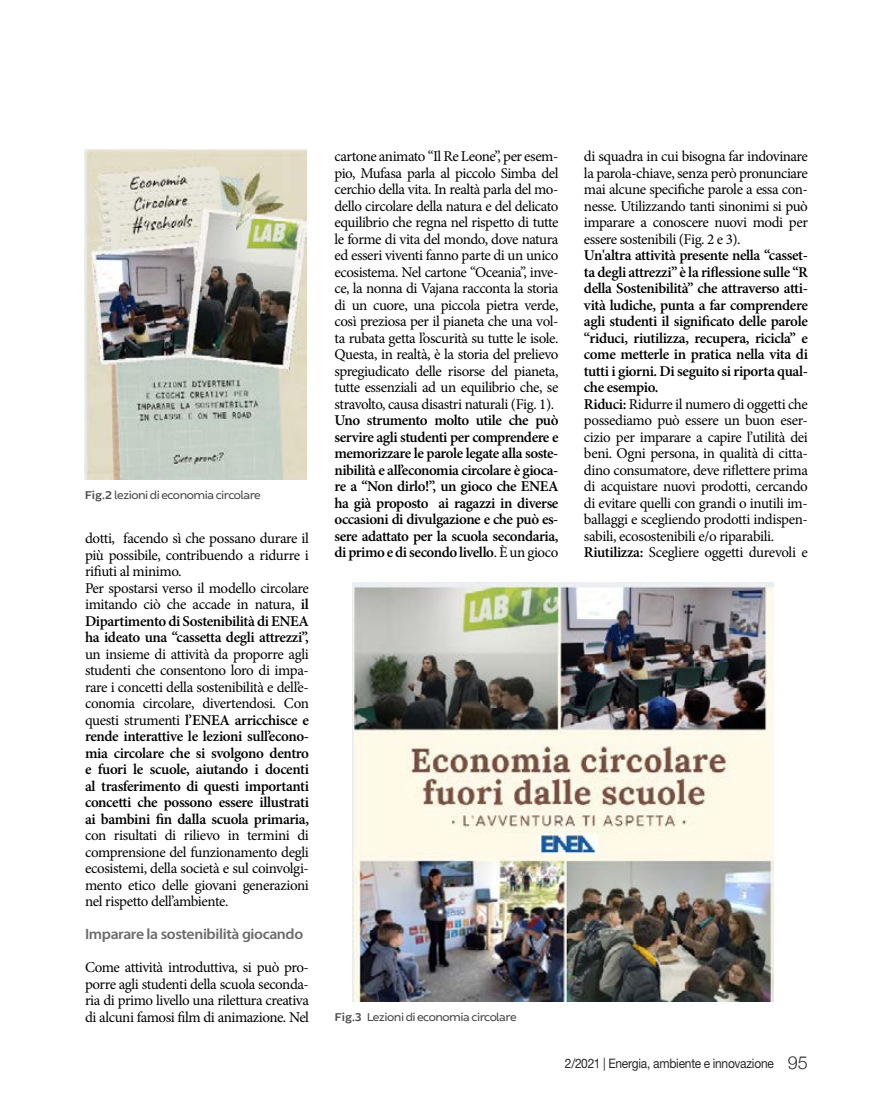
<style>
.page{position:relative;width:893px;height:1106px;background:#fff}
.page>*{position:absolute;margin:0;border:0;box-sizing:border-box;transform-origin:0 0}
._3_col_base_ok{font:15px/16.5px "Minion Pro";letter-spacing:-.03em;color:#000;text-align:justify}
._3_col_base_ok-2{font:600 15px/16.5px "Minion Pro";letter-spacing:-.025em;color:#000;text-align:justify}
._3_col_base_ok-3{font:600 15px "Myriad Pro";letter-spacing:-.025em;color:#6d6c6c;scale:1.05 1}
.t1{font:13.05px "Helvetica Neue LT Std";letter-spacing:-.02em;color:#282827;scale:.92 1}
.Body_Text___Table{font:12px "Brocha";letter-spacing:-.04em;color:#4a4a49}
.s1{font-weight:600}
.s2{font-weight:400}
.s3{font-family:"Helvetica Neue";font-weight:300;font-size:18px}
</style>
<div class="page">
<img style="left:85px;top:150px;width:222px;height:329px">
<img style="left:353px;top:582px;width:421px;height:420px">
<p class="Body_Text___Table" style="left:85px;top:487px;width:178px"><span class="s1">Fig.2</span> lezioni di economia circolare</p>
<p class="_3_col_base_ok" style="left:85px;top:530px;width:225px">dotti, facendo sì che possano durare il più possibile, contribuendo a ridurre i rifiuti al minimo.</p>
<p class="_3_col_base_ok" style="left:85px;top:579px;width:225px">Per spostarsi verso il modello circolare imitando ciò che accade in natura, <span class="s1">il Dipartimento di Sostenibilità di ENEA ha ideato una “cassetta degli attrezzi”, </span>un insieme di attività da proporre agli studenti che consentono loro di impa&shy;rare i concetti della sostenibilità e dell’e&shy;conomia circolare, divertendosi. Con questi strumenti <span class="s1">l’ENEA arricchisce e rende interattive le lezioni sull’econo&shy;mia circolare che si svolgono dentro e fuori le scuole, aiutando i docenti al trasferimento di questi importanti concetti che possono essere illustrati ai bambini fin dalla scuola primaria, </span>con risultati di rilievo in termini di comprensione del funzionamento degli ecosistemi, della società e sul coinvolgi&shy;mento etico delle giovani generazioni nel rispetto dell’ambiente.</p>
<p class="_3_col_base_ok-3" style="left:85px;top:924px;width:209px">Imparare la sostenibilità giocando</p>
<p class="_3_col_base_ok" style="left:85px;top:959px;width:225px">Come attività introduttiva, si può pro&shy;porre agli studenti della scuola seconda&shy;ria di primo livello una rilettura creativa di alcuni famosi film di animazione. Nel</p>
<p class="_3_col_base_ok" style="left:334px;top:148px;width:225px">cartone animato “Il Re Leone”, per esem&shy;pio, Mufasa parla al piccolo Simba del cerchio della vita. In realtà parla del mo&shy;dello circolare della natura e del delicato equilibrio che regna nel rispetto di tutte le forme di vita del mondo, dove natura ed esseri viventi fanno parte di un unico ecosistema. Nel cartone “Oceania”, inve&shy;ce, la nonna di Vajana racconta la storia di un cuore, una piccola pietra verde, così preziosa per il pianeta che una vol&shy;ta rubata getta l’oscurità su tutte le isole.<br>Questa, in realtà, è la storia del prelievo spregiudicato delle risorse del pianeta, tutte essenziali ad un equilibrio che, se stravolto, causa disastri naturali (Fig. 1).</p>
<p class="_3_col_base_ok-2" style="left:334px;top:412px;width:225px">Uno strumento molto utile che può servire agli studenti per comprendere e memorizzare le parole legate alla soste&shy;nibilità e all’economia circolare è gioca&shy;re a “Non dirlo!”, un gioco che ENEA ha già proposto ai ragazzi in diverse occasioni di divulgazione e che può es&shy;sere adattato per la scuola secondaria, di primo e di secondo livello<span class="s2">. È un gioco</span></p>
<p class="_3_col_base_ok" style="left:584px;top:148px;width:225px">di squadra in cui bisogna far indovinare la parola-chiave, senza però pronunciare mai alcune specifiche parole a essa con&shy;nesse. Utilizzando tanti sinonimi si può imparare a conoscere nuovi modi per essere sostenibili (Fig. 2 e 3).</p>
<p class="_3_col_base_ok-2" style="left:584px;top:247px;width:225px">Un'altra attività presente nella “casset&shy;ta degli attrezzi” è la riflessione sulle “R della Sostenibilità” che attraverso atti&shy;vità ludiche, punta a far comprendere agli studenti il significato delle parole “riduci, riutilizza, recupera, ricicla” e come metterle in pratica nella vita di tutti i giorni. Di seguito si riporta qual&shy;che esempio.</p>
<p class="_3_col_base_ok" style="left:584px;top:396px;width:225px"><span class="s1">Riduci:</span> Ridurre il numero di oggetti che possediamo può essere un buon eser&shy;cizio per imparare a capire l’utilità dei beni. Ogni persona, in qualità di citta&shy;dino consumatore, deve riflettere prima di acquistare nuovi prodotti, cercando di evitare quelli con grandi o inutili im&shy;ballaggi e scegliendo prodotti indispen&shy;sabili, ecosostenibili e/o riparabili.</p>
<p class="_3_col_base_ok" style="left:584px;top:544px;width:225px"><span class="s1">Riutilizza:</span> Scegliere oggetti durevoli e</p>
<p class="Body_Text___Table" style="left:334px;top:1010px;width:184px"><span class="s1">Fig.3</span> Lezioni di economia circolare</p>
<p class="t1" style="left:565px;top:1056px;width:266px">2/2021 | Energia, ambiente e innovazione <span class="s3">95</span></p>
</div>
